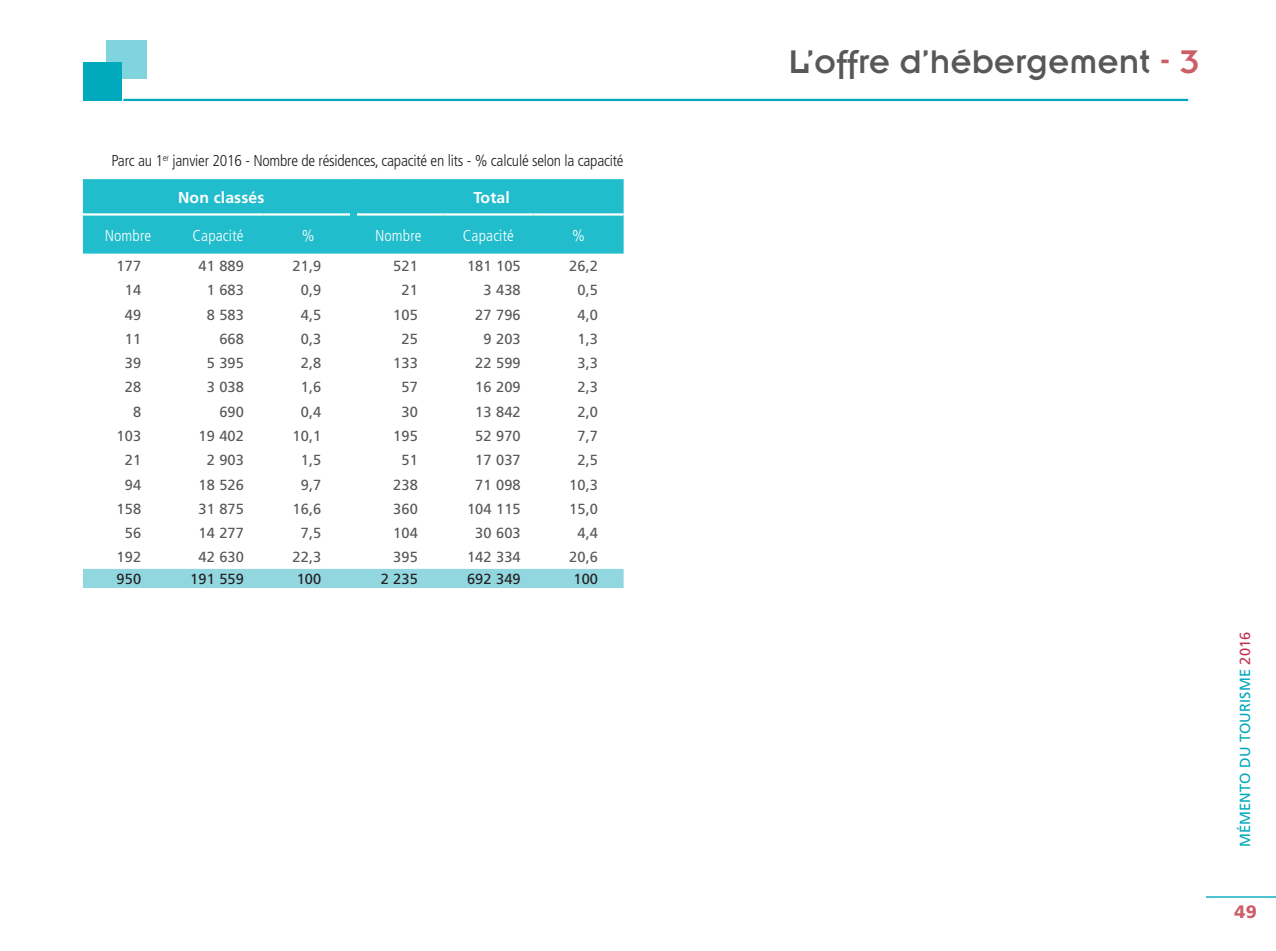
<style>
.page{position:relative;width:1276px;height:951px;background:#fff}
.page>*{position:absolute;margin:0;border:0;box-sizing:border-box;transform-origin:0 0}
.t1{font:36px "Insignia LT Std";color:#57585a}
.t2{font:900 18px "Frutiger LT Std";color:#cb5e68}
.t3{font:300 condensed 15.75px "Frutiger LT Std";letter-spacing:-.015em;color:#231f20}
.t4{font:300 condensed 15.75px "Frutiger LT Std";letter-spacing:.01em;color:#fff}
.t5{font:700 15.75px "Frutiger LT Std";letter-spacing:.01em;color:#fff}
.t6{font:14.62px "Frutiger LT Std";letter-spacing:.01em;color:#57585a}
.t7{font:14.62px "Frutiger LT Std";letter-spacing:.01em;color:#231f20}
.t8{font:14.62px "Frutiger LT Std";letter-spacing:.01em;color:#00aabc}
.s1{color:#cb5e68}
.s2{color:#c12f50}
</style>
<div class="page">
<div style="left:107px;top:40px;width:40px;height:38px;background:#80d4dd"></div>
<div style="left:83px;top:63px;width:38px;height:38px;background:#00aabc"></div>
<hr style="left:123px;top:99px;width:1065px;height:2px;background:#00aabc">
<hr style="left:1206px;top:895px;width:70px;height:2px;background:#00aabc">
<div style="left:83px;top:179px;width:540px;height:74px;background:#21bdcc"></div>
<div style="left:83px;top:568px;width:540px;height:20px;background:#92d6df"></div>
<hr style="left:83px;top:213px;width:90px;height:2px;background:#fff">
<hr style="left:173px;top:213px;width:90px;height:2px;background:#fff">
<hr style="left:263px;top:213px;width:90px;height:2px;background:#fff">
<hr style="left:353px;top:213px;width:90px;height:2px;background:#fff">
<hr style="left:443px;top:213px;width:90px;height:2px;background:#fff">
<hr style="left:533px;top:213px;width:90px;height:2px;background:#fff">
<div style="left:350px;top:202px;width:6px;height:24px;background:#21bdcc"></div>
<p class="t3" style="left:111px;top:152px;width:514px">Parc au 1<sup>er</sup> janvier 2016 - Nombre de résidences, capacité en lits - % calculé selon la capacité</p>
<p class="t5" style="left:178px;top:188px;width:88px">Non classés</p>
<p class="t5" style="left:473px;top:188px;width:38px">Total</p>
<p class="t4" style="left:105px;top:226px;width:48px">Nombre</p>
<p class="t4" style="left:193px;top:226px;width:52px">Capacité</p>
<p class="t4" style="left:302px;top:226px;width:14px">%</p>
<p class="t4" style="left:375px;top:226px;width:48px">Nombre</p>
<p class="t4" style="left:463px;top:226px;width:52px">Capacité</p>
<p class="t4" style="left:572px;top:226px;width:14px">%</p>
<p class="t6" style="left:116px;top:257px;width:26px">177</p>
<p class="t6" style="left:199px;top:257px;width:47px">41 889</p>
<p class="t6" style="left:292px;top:257px;width:30px">21,9</p>
<p class="t6" style="left:393px;top:257px;width:26px">521</p>
<p class="t6" style="left:467px;top:257px;width:55px">181 105</p>
<p class="t6" style="left:569px;top:257px;width:30px">26,2</p>
<p class="t6" style="left:125px;top:282px;width:18px">14</p>
<p class="t6" style="left:207px;top:282px;width:39px">1 683</p>
<p class="t6" style="left:301px;top:282px;width:22px">0,9</p>
<p class="t6" style="left:401px;top:282px;width:18px">21</p>
<p class="t6" style="left:483px;top:282px;width:39px">3 438</p>
<p class="t6" style="left:577px;top:282px;width:22px">0,5</p>
<p class="t6" style="left:125px;top:306px;width:18px">49</p>
<p class="t6" style="left:207px;top:306px;width:39px">8 583</p>
<p class="t6" style="left:301px;top:306px;width:22px">4,5</p>
<p class="t6" style="left:393px;top:306px;width:26px">105</p>
<p class="t6" style="left:475px;top:306px;width:47px">27 796</p>
<p class="t6" style="left:577px;top:306px;width:22px">4,0</p>
<p class="t6" style="left:125px;top:330px;width:18px">11</p>
<p class="t6" style="left:219px;top:330px;width:26px">668</p>
<p class="t6" style="left:301px;top:330px;width:22px">0,3</p>
<p class="t6" style="left:401px;top:330px;width:18px">25</p>
<p class="t6" style="left:483px;top:330px;width:39px">9 203</p>
<p class="t6" style="left:577px;top:330px;width:22px">1,3</p>
<p class="t6" style="left:125px;top:354px;width:18px">39</p>
<p class="t6" style="left:207px;top:354px;width:39px">5 395</p>
<p class="t6" style="left:301px;top:354px;width:22px">2,8</p>
<p class="t6" style="left:393px;top:354px;width:26px">133</p>
<p class="t6" style="left:475px;top:354px;width:47px">22 599</p>
<p class="t6" style="left:577px;top:354px;width:22px">3,3</p>
<p class="t6" style="left:125px;top:379px;width:18px">28</p>
<p class="t6" style="left:207px;top:379px;width:39px">3 038</p>
<p class="t6" style="left:301px;top:379px;width:22px">1,6</p>
<p class="t6" style="left:401px;top:379px;width:18px">57</p>
<p class="t6" style="left:475px;top:379px;width:47px">16 209</p>
<p class="t6" style="left:577px;top:379px;width:22px">2,3</p>
<p class="t6" style="left:133px;top:403px;width:10px">8</p>
<p class="t6" style="left:219px;top:403px;width:26px">690</p>
<p class="t6" style="left:301px;top:403px;width:22px">0,4</p>
<p class="t6" style="left:401px;top:403px;width:18px">30</p>
<p class="t6" style="left:475px;top:403px;width:47px">13 842</p>
<p class="t6" style="left:577px;top:403px;width:22px">2,0</p>
<p class="t6" style="left:116px;top:427px;width:26px">103</p>
<p class="t6" style="left:199px;top:427px;width:47px">19 402</p>
<p class="t6" style="left:292px;top:427px;width:30px">10,1</p>
<p class="t6" style="left:393px;top:427px;width:26px">195</p>
<p class="t6" style="left:475px;top:427px;width:47px">52 970</p>
<p class="t6" style="left:577px;top:427px;width:22px">7,7</p>
<p class="t6" style="left:125px;top:451px;width:18px">21</p>
<p class="t6" style="left:207px;top:451px;width:39px">2 903</p>
<p class="t6" style="left:301px;top:451px;width:22px">1,5</p>
<p class="t6" style="left:401px;top:451px;width:18px">51</p>
<p class="t6" style="left:475px;top:451px;width:47px">17 037</p>
<p class="t6" style="left:577px;top:451px;width:22px">2,5</p>
<p class="t6" style="left:125px;top:475px;width:18px">94</p>
<p class="t6" style="left:199px;top:475px;width:47px">18 526</p>
<p class="t6" style="left:301px;top:475px;width:22px">9,7</p>
<p class="t6" style="left:393px;top:475px;width:26px">238</p>
<p class="t6" style="left:475px;top:475px;width:47px">71 098</p>
<p class="t6" style="left:569px;top:475px;width:30px">10,3</p>
<p class="t6" style="left:116px;top:500px;width:26px">158</p>
<p class="t6" style="left:199px;top:500px;width:47px">31 875</p>
<p class="t6" style="left:292px;top:500px;width:30px">16,6</p>
<p class="t6" style="left:393px;top:500px;width:26px">360</p>
<p class="t6" style="left:467px;top:500px;width:55px">104 115</p>
<p class="t6" style="left:569px;top:500px;width:30px">15,0</p>
<p class="t6" style="left:125px;top:524px;width:18px">56</p>
<p class="t6" style="left:199px;top:524px;width:47px">14 277</p>
<p class="t6" style="left:301px;top:524px;width:22px">7,5</p>
<p class="t6" style="left:393px;top:524px;width:26px">104</p>
<p class="t6" style="left:475px;top:524px;width:47px">30 603</p>
<p class="t6" style="left:577px;top:524px;width:22px">4,4</p>
<p class="t6" style="left:116px;top:548px;width:26px">192</p>
<p class="t6" style="left:199px;top:548px;width:47px">42 630</p>
<p class="t6" style="left:292px;top:548px;width:30px">22,3</p>
<p class="t6" style="left:393px;top:548px;width:26px">395</p>
<p class="t6" style="left:467px;top:548px;width:55px">142 334</p>
<p class="t6" style="left:569px;top:548px;width:30px">20,6</p>
<p class="t7" style="left:116px;top:570px;width:26px">950</p>
<p class="t7" style="left:190px;top:570px;width:55px">191 559</p>
<p class="t7" style="left:297px;top:570px;width:26px">100</p>
<p class="t7" style="left:381px;top:570px;width:39px">2 235</p>
<p class="t7" style="left:467px;top:570px;width:55px">692 349</p>
<p class="t7" style="left:573px;top:570px;width:26px">100</p>
<h1 class="t1" style="left:788px;top:43px;width:412px">L’offre d’hébergement <span class="s1">- 3</span></h1>
<p class="t8" style="left:1236px;top:847px;width:217px;rotate:-90deg">MÉMENTO DU TOURISME <span class="s2">2016</span></p>
<p class="t2" style="left:1234px;top:900px;width:24px">49</p>
</div>
